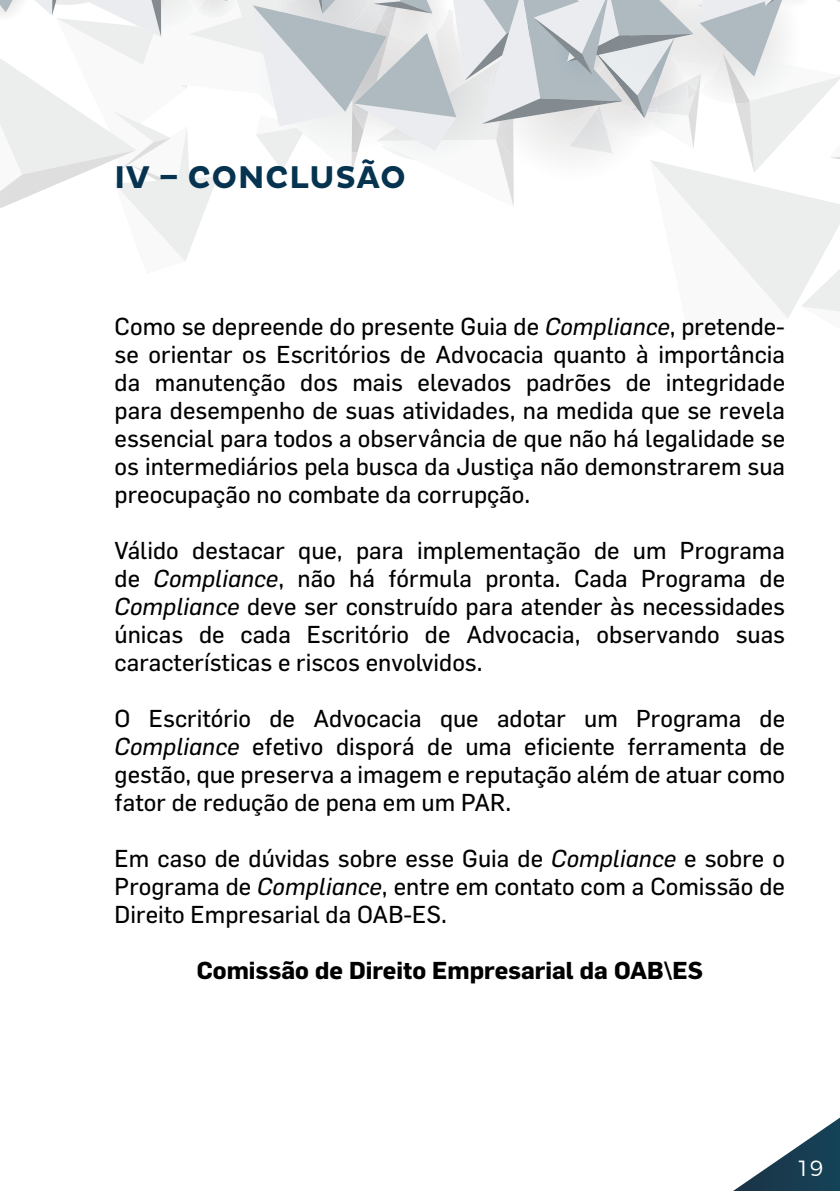
<style>
.page{position:relative;width:840px;height:1191px;background:#fff}
.page>*{position:absolute;margin:0;border:0;box-sizing:border-box;transform-origin:0 0}
.t1{font:700 32px "Pluto";color:#063450}
.t2{font:24px/28px "Flama";color:#000;text-align:justify}
.t3{font:700 24px "Flama";color:#000}
.t4{font:300 22px "Montserrat";color:#fff}
.s1{font-style:italic}
</style>
<div class="page">
<svg style="left:733px;top:1118px;width:106px;height:73px"></svg>
<svg style="left:0;top:0;width:839px;height:318px"></svg>
<h1 class="t1" style="left:114px;top:159px;width:98px">IV – CONCLU</h1>
<h1 class="t1" style="left:335px;top:159px;width:69px">SÃO</h1>
<p class="t2" style="left:115px;top:311px;width:671px">Como se depreende do presente Guia de <span class="s1">Compliance</span>, pretende&shy;se orientar os Escritórios de Advocacia quanto à importância da manutenção dos mais elevados padrões de integridade para desempenho de suas atividades, na medida que se revela essencial para todos a observância de que não há legalidade se os intermediários pela busca da Justiça não demonstrarem sua preocupação no combate da corrupção.</p>
<p class="t2" style="left:115px;top:535px;width:671px">Válido destacar que, para implementação de um Programa de <span class="s1">Compliance</span>, não há fórmula pronta. Cada Programa de <span class="s1">Compliance</span> deve ser construído para atender às necessidades únicas de cada Escritório de Advocacia, observando suas características e riscos envolvidos.</p>
<p class="t2" style="left:115px;top:704px;width:671px">O Escritório de Advocacia que adotar um Programa de <span class="s1">Compliance</span> efetivo disporá de uma eficiente ferramenta de gestão, que preserva a imagem e reputação além de atuar como fator de redução de pena em um PAR.</p>
<p class="t2" style="left:115px;top:844px;width:671px">Em caso de dúvidas sobre esse Guia de <span class="s1">Compliance</span> e sobre o Programa de <span class="s1">Compliance</span>, entre em contato com a Comissão de Direito Empresarial da OAB-ES.</p>
<p class="t3" style="left:197px;top:956px;width:507px">Comissão de Direito Empresarial da OAB\ES</p>
<p class="t4" style="left:795px;top:1155px;width:29px">19</p>
</div>
